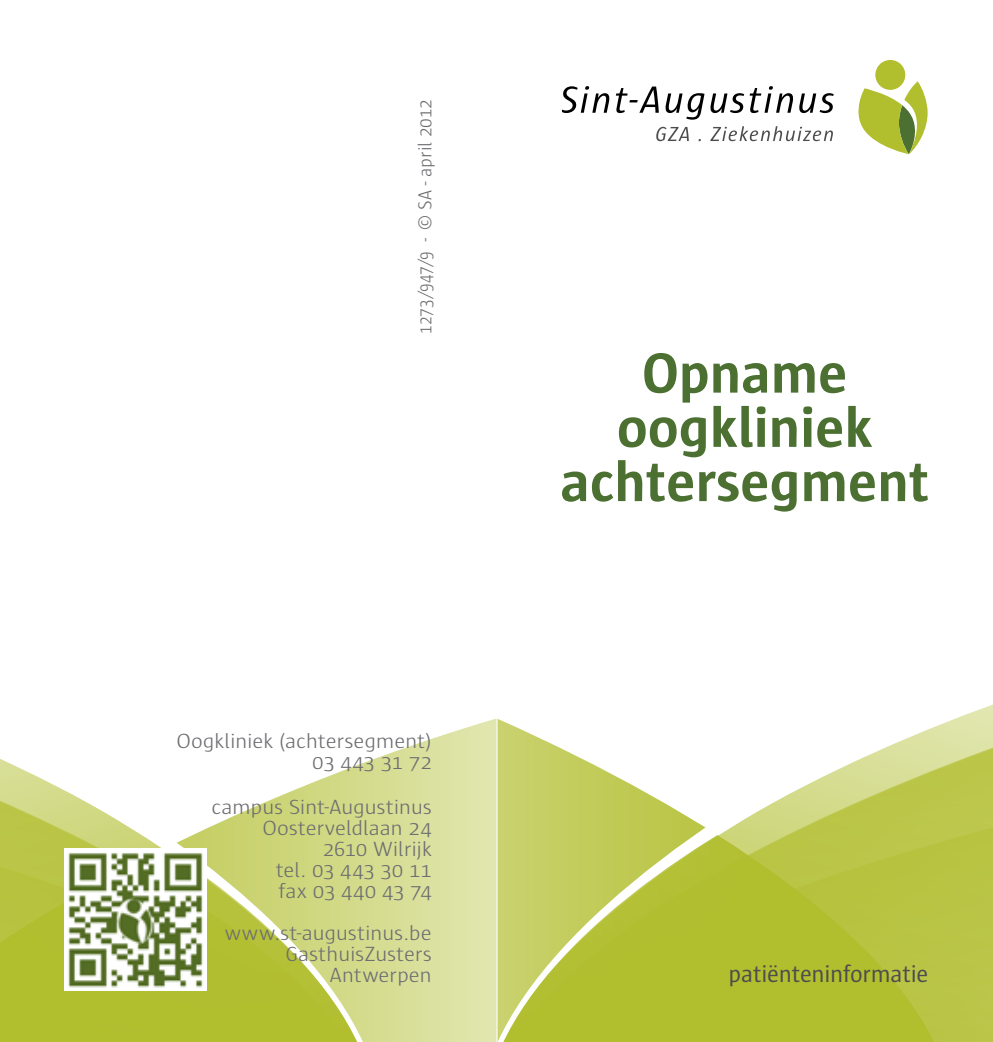
<style>
.page{position:relative;width:993px;height:1042px;background:#fff}
.page>*{position:absolute;margin:0;border:0;box-sizing:border-box;transform-origin:0 0}
.t1{font:700 57.75px/54.2px "Sun";color:#4b7031;text-align:center}
.t2{font:24.5px "Sun";letter-spacing:-.01em;color:#4d4d4f}
.t3{font:300 21px/21px "Sun";letter-spacing:-.015em;color:#6d6e71;text-align:right;scale:1.1 1}
.t4{font:300 19.25px "Sun";letter-spacing:-.005em;color:#6d6e71;scale:.9 1}
</style>
<div class="page">
<svg style="left:496px;top:705px;width:496px;height:41px"></svg>
<svg style="left:496px;top:746px;width:496px;height:296px"></svg>
<div style="left:875px;top:60px;width:29px;height:30px;background:#b1be2d;border-radius:50%"></div>
<svg style="left:858px;top:81px;width:69px;height:73px"></svg>
<svg style="left:562px;top:86px;width:96px;height:27px"></svg>
<svg style="left:665px;top:86px;width:168px;height:34px"></svg>
<svg style="left:656px;top:127px;width:32px;height:14px"></svg>
<svg style="left:710px;top:126px;width:123px;height:15px"></svg>
<svg style="left:407px;top:718px;width:89px;height:324px;fill:#dde3a5"></svg>
<svg style="left:0;top:748px;width:404px;height:294px"></svg>
<img style="left:64px;top:848px;width:142px;height:142px">
<p class="t4" style="left:415px;top:334px;width:262px;rotate:-90deg">1273/947/9 - © SA - april 2012</p>
<p class="t3" style="left:176px;top:731px;width:233px">Oogkliniek (achtersegment)<br>03 443 31 72</p>
<p class="t3" style="left:211px;top:797px;width:202px">campus Sint-Augustinus<br>Oosterveldlaan 24<br>2610 Wilrijk<br>tel. 03 443 30 11<br>fax 03 440 43 74</p>
<p class="t3" style="left:225px;top:923px;width:190px">www.st-augustinus.be<br>GasthuisZusters<br>Antwerpen</p>
<h1 class="t1" style="left:560px;top:346px;width:370px">Opname oogkliniek achtersegment</h1>
<p class="t2" style="left:728px;top:961px;width:201px">patiënteninformatie</p>
</div>
